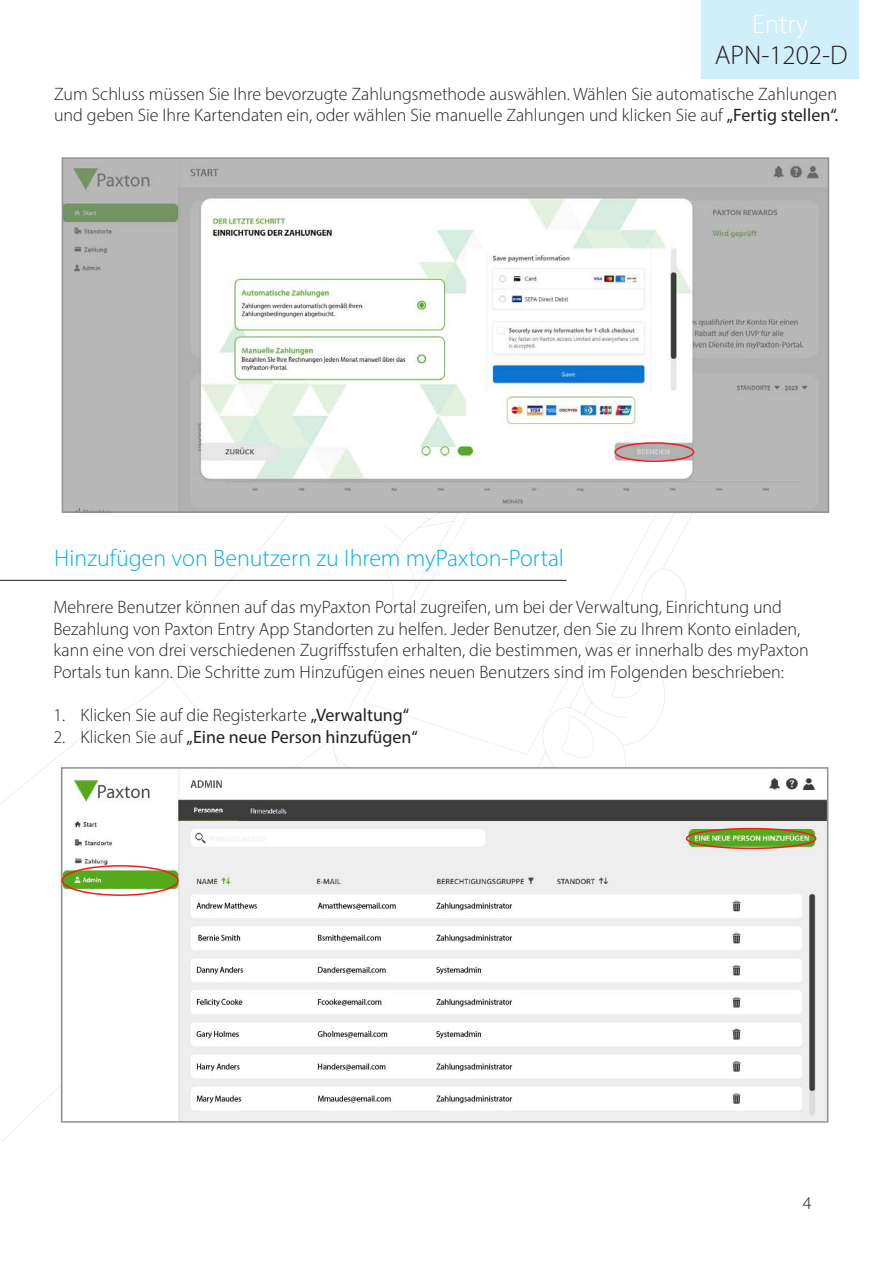
<style>
.page{position:relative;width:893px;height:1263px;background:#fff}
.page>*{position:absolute;margin:0;border:0;box-sizing:border-box;transform-origin:0 0}
.t1{font:300 27px "Myriad Pro";color:#231f20}
.t2{font:300 27px "Myriad Pro";color:#fff}
.Section_title{font:300 24px "Myriad Pro";color:#00aeef}
.Text_-_bold_title{font:300 18px/21.6px "Myriad Pro";color:#231f20}
.t3{font:18px "Myriad Pro";color:#231f20}
.s1{font-weight:400}
.s2{font-weight:300}
</style>
<div class="page">
<svg style="left:170px;top:513px;width:523px;height:254px"></svg>
<div style="left:702px;top:0;width:157px;height:79px;background:#cfeffb"></div>
<img style="left:65px;top:160px;width:761px;height:350px">
<div style="left:62px;top:157px;width:767px;height:356px;border:2px solid #8f9194"></div>
<hr style="left:0;top:580px;width:567px;height:1px;background:#231f20">
<img style="left:64px;top:770px;width:761px;height:350px">
<div style="left:61px;top:767px;width:767px;height:356px;border:2px solid #8f9194"></div>
<div style="left:62px;top:865px;width:117px;height:31px;border:2px solid #ee1d23;border-radius:50%"></div>
<div style="left:614px;top:442px;width:80px;height:20px;border:2px solid #ee1d23;border-radius:50%"></div>
<div style="left:686px;top:828px;width:130px;height:21px;border:2px solid #ee1d23;border-radius:50%"></div>
<h1 class="t2" style="left:752px;top:8px;width:58px">Entry</h1>
<h1 class="t1" style="left:715px;top:39px;width:134px">APN-1202-D</h1>
<p class="Text_-_bold_title" style="left:54px;top:83px;width:786px">Zum Schluss müssen Sie Ihre bevorzugte Zahlungsmethode auswählen. Wählen Sie automatische Zahlungen und geben Sie Ihre Kartendaten ein, oder wählen Sie manuelle Zahlungen und klicken Sie auf <span class="s1">„Fertig stellen“.</span></p>
<p class="Section_title" style="left:54px;top:543px;width:512px">Hinzufügen von Benutzern zu Ihrem myPaxton-Portal</p>
<p class="Text_-_bold_title" style="left:53px;top:596px;width:757px">Mehrere Benutzer können auf das myPaxton Portal zugreifen, um bei der Verwaltung, Einrichtung und Bezahlung von Paxton Entry App Standorten zu helfen. Jeder Benutzer, den Sie zu Ihrem Konto einladen, kann eine von drei verschiedenen Zugriffsstufen erhalten, die bestimmen, was er innerhalb des myPaxton Portals tun kann. Die Schritte zum Hinzufügen eines neuen Benutzers sind im Folgenden beschrieben:</p>
<p class="Text_-_bold_title" style="left:53px;top:704px;width:357px">1. Klicken Sie auf die Registerkarte <span class="s1">„Verwaltung“</span></p>
<p class="t3" style="left:53px;top:725px;width:366px"><span class="s2">2. Klicken Sie auf</span> „Eine neue Person hinzufügen“</p>
<p class="Text_-_bold_title" style="left:803px;top:1192px;width:10px">4</p>
</div>
